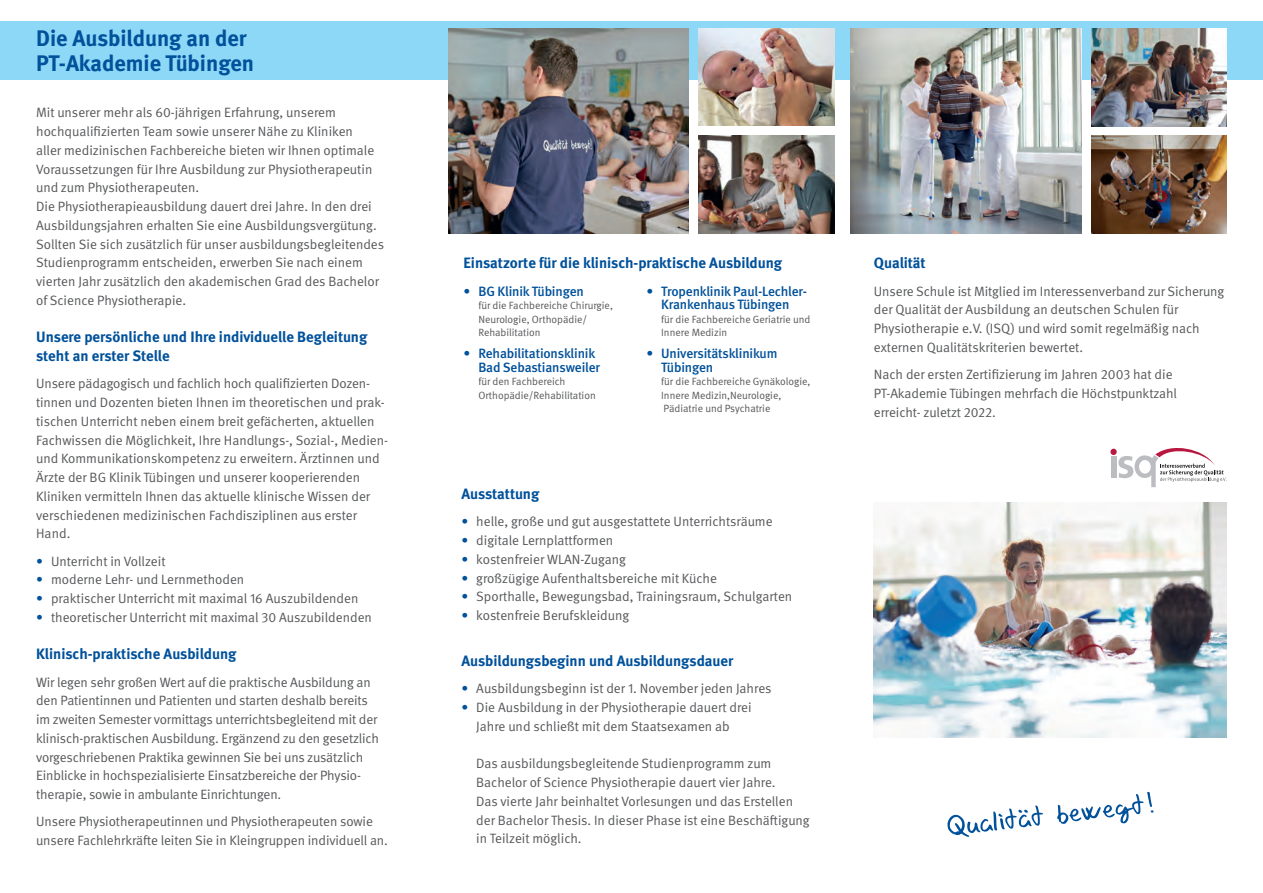
<style>
.page{position:relative;width:1263px;height:893px;background:#fff}
.page>*{position:absolute;margin:0;border:0;box-sizing:border-box;transform-origin:0 0}
.t1{font:700 22.5px/25.5px "DGUV Meta";color:#01519b}
.t2{font:700 15px/18.8px "DGUV Meta";color:#01519b}
.t3{font:13.5px/18.8px "DGUV Meta";letter-spacing:-.005em;color:#57585a}
.t4{font:500 13.5px/13.5px "DGUV Meta";letter-spacing:-.01em;color:#01519b}
.t5{font:10.5px/13.5px "DGUV Meta";color:#57585a}
.s1{color:#01519b}
.s2{font-weight:400}
</style>
<div class="page">
<div style="left:0;top:21px;width:1263px;height:58px;background:#8dd7f7"></div>
<img style="left:1092px;top:29px;width:135px;height:97px">
<img style="left:850px;top:29px;width:232px;height:204px">
<img style="left:449px;top:29px;width:239px;height:204px">
<img style="left:698px;top:29px;width:136px;height:97px">
<img style="left:698px;top:136px;width:136px;height:97px">
<img style="left:1092px;top:136px;width:135px;height:97px">
<svg style="left:947px;top:805px;width:96px;height:32px"></svg>
<svg style="left:1057px;top:792px;width:97px;height:32px"></svg>
<img style="left:874px;top:502px;width:353px;height:235px">
<div style="left:1111px;top:456px;width:5px;height:22px;background:#bcbdc0"></div>
<div style="left:1110px;top:449px;width:7px;height:6px;background:#b81740;border-radius:50%"></div>
<svg style="left:1118px;top:448px;width:109px;height:39px"></svg>
<h1 class="t1" style="left:36px;top:26px;width:220px">Die Ausbildung an der<br>PT-Akademie Tübingen</h1>
<p class="t3" style="left:36px;top:104px;width:349px">Mit unserer mehr als 60-jährigen Erfahrung, unserem hochqualifizierten Team sowie unserer Nähe zu Kliniken<br>aller medizinischen Fachbereiche bieten wir Ihnen optimale Voraussetzungen für Ihre Ausbildung zur Physiotherapeutin und zum Physiotherapeuten.<br>Die Physiotherapieausbildung dauert drei Jahre. In den drei Ausbildungsjahren erhalten Sie eine Ausbildungsvergütung.<br>Sollten Sie sich zusätzlich für unser ausbildungsbegleitendes Studienprogramm entscheiden, erwerben Sie nach einem vierten Jahr zusätzlich den akademischen Grad des Bachelor of Science Physiotherapie.</p>
<p class="t2" style="left:36px;top:328px;width:333px">Unsere persönliche und Ihre individuelle Begleitung steht an erster Stelle</p>
<p class="t3" style="left:36px;top:375px;width:353px">Unsere pädagogisch und fachlich hoch qualifizierten Dozen&shy;tinnen und Dozenten bieten Ihnen im theoretischen und prak&shy;tischen Unterricht neben einem breit gefächerten, aktuellen Fachwissen die Möglichkeit, Ihre Handlungs-, Sozial-, Medien&shy;und Kommunikationskompetenz zu erweitern. Ärztinnen und Ärzte der BG Klinik Tübingen und unserer kooperierenden Kliniken vermitteln Ihnen das aktuelle klinische Wissen der verschiedenen medizinischen Fachdisziplinen aus erster Hand.</p>
<p class="t3" style="left:36px;top:552px;width:131px"><span class="s1">•</span> Unterricht in Vollzeit</p>
<p class="t3" style="left:36px;top:571px;width:210px"><span class="s1">•</span> moderne Lehr- und Lernmethoden</p>
<p class="t3" style="left:36px;top:589px;width:324px"><span class="s1">•</span> praktischer Unterricht mit maximal 16 Auszubildenden</p>
<p class="t3" style="left:36px;top:608px;width:337px"><span class="s1">•</span> theoretischer Unterricht mit maximal 30 Auszubildenden</p>
<p class="t2" style="left:36px;top:645px;width:202px">Klinisch-praktische Ausbildung</p>
<p class="t3" style="left:36px;top:673px;width:344px">Wir legen sehr großen Wert auf die praktische Ausbildung an den Patientinnen und Patienten und starten deshalb bereits im zweiten Semester vormittags unterrichtsbegleitend mit der klinisch-praktischen Ausbildung. Ergänzend zu den gesetzlich vorgeschriebenen Praktika gewinnen Sie bei uns zusätzlich Einblicke in hochspezialisierte Einsatzbereiche der Physio&shy;therapie, sowie in ambulante Einrichtungen.</p>
<p class="t3" style="left:36px;top:813px;width:353px">Unsere Physiotherapeutinnen und Physiotherapeuten sowie unsere Fachlehrkräfte leiten Sie in Kleingruppen individuell an.</p>
<p class="t2" style="left:463px;top:254px;width:320px">Einsatzorte für die klinisch-praktische Ausbildung</p>
<p class="t4" style="left:463px;top:285px;width:122px"><span class="s2">•</span> BG Klinik Tübingen</p>
<p class="t5" style="left:478px;top:299px;width:136px">für die Fachbereiche Chirurgie,<br>Neurologie, Orthopädie/<br>Rehabilitation</p>
<p class="t4" style="left:478px;top:347px;width:123px;text-indent:-15px"><span class="s2">•</span> Rehabilitationsklinik<br>Bad Sebastiansweiler</p>
<p class="t5" style="left:478px;top:375px;width:119px">für den Fachbereich<br>Orthopädie/Rehabilitation</p>
<p class="t4" style="left:646px;top:285px;width:162px;text-align:center"><span class="s2">•</span> Tropenklinik Paul-Lechler-<br>Krankenhaus Tübingen</p>
<p class="t5" style="left:661px;top:312px;width:151px">für die Fachbereiche Geriatrie und<br>Innere Medizin</p>
<p class="t4" style="left:661px;top:347px;width:118px;text-indent:-15px"><span class="s2">•</span> Universitätsklinikum<br>Tübingen</p>
<p class="t5" style="left:661px;top:375px;width:151px">für die Fachbereiche Gynäkologie,<br>Innere Medizin,Neurologie,<br>Pädiatrie und Psychatrie</p>
<p class="t2" style="left:461px;top:485px;width:79px">Ausstattung</p>
<p class="t3" style="left:461px;top:513px;width:313px"><span class="s1">•</span> helle, große und gut ausgestattete Unterrichtsräume</p>
<p class="t3" style="left:461px;top:531px;width:153px"><span class="s1">•</span> digitale Lernplattformen</p>
<p class="t3" style="left:461px;top:550px;width:166px"><span class="s1">•</span> kostenfreier WLAN-Zugang</p>
<p class="t3" style="left:461px;top:569px;width:257px"><span class="s1">•</span> großzügige Aufenthaltsbereiche mit Küche</p>
<p class="t3" style="left:461px;top:588px;width:332px"><span class="s1">•</span> Sporthalle, Bewegungsbad, Trainingsraum, Schulgarten</p>
<p class="t3" style="left:461px;top:606px;width:169px"><span class="s1">•</span> kostenfreie Berufskleidung</p>
<p class="t2" style="left:461px;top:652px;width:273px">Ausbildungsbeginn und Ausbildungsdauer</p>
<p class="t3" style="left:461px;top:680px;width:312px"><span class="s1">•</span> Ausbildungsbeginn ist der 1. November jeden Jahres</p>
<p class="t3" style="left:461px;top:698px;width:292px;text-align:center"><span class="s1">•</span> Die Ausbildung in der Physiotherapie dauert drei<br>Jahre und schließt mit dem Staatsexamen ab</p>
<p class="t3" style="left:476px;top:755px;width:335px">Das ausbildungsbegleitende Studienprogramm zum Bachelor of Science Physiotherapie dauert vier Jahre.<br>Das vierte Jahr beinhaltet Vorlesungen und das Erstellen der Bachelor Thesis. In dieser Phase ist eine Beschäftigung in Teilzeit möglich.</p>
<p class="t2" style="left:874px;top:254px;width:53px">Qualität</p>
<p class="t3" style="left:874px;top:282px;width:352px">Unsere Schule ist Mitglied im Interessenverband zur Sicherung der Qualität der Ausbildung an deutschen Schulen für Physiotherapie e.V. (ISQ) und wird somit regelmäßig nach externen Qualitätskriterien bewertet.</p>
<p class="t3" style="left:874px;top:365px;width:305px">Nach der ersten Zertifizierung im Jahren 2003 hat die<br>PT-Akademie Tübingen mehrfach die Höchstpunktzahl erreicht- zuletzt 2022.</p>
</div>
